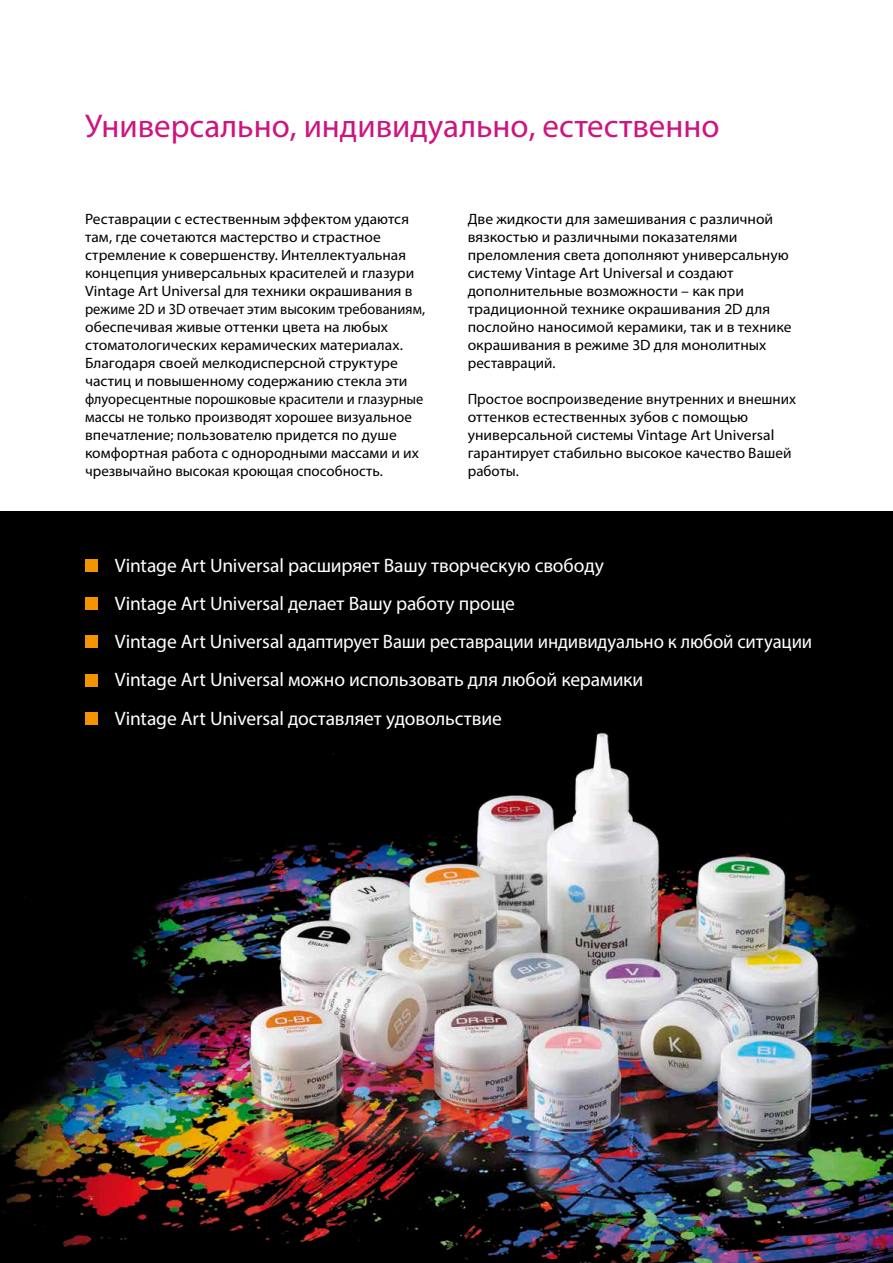
<style>
.page{position:relative;width:893px;height:1263px;background:#fff}
.page>*{position:absolute;margin:0;border:0;box-sizing:border-box;transform-origin:0 0}
.t1{font:33px "Myriad Pro";color:#cd1480}
.t2{font:19.5px/38.2px "Myriad Pro";letter-spacing:-.005em;color:#fff}
.t3{font:15px/18px "Myriad Pro";color:#000}
.t4{font:15px/18px "Myriad Pro";color:#000;scale:1.04 1}
</style>
<div class="page">
<img style="left:0;top:511px;width:893px;height:752px">
<div style="left:85px;top:559px;width:13px;height:13px;background:#f19400"></div>
<div style="left:85px;top:597px;width:13px;height:13px;background:#f19400"></div>
<div style="left:85px;top:635px;width:13px;height:13px;background:#f19400"></div>
<div style="left:85px;top:674px;width:13px;height:12px;background:#f19400"></div>
<div style="left:85px;top:712px;width:13px;height:13px;background:#f19400"></div>
<h1 class="t1" style="left:85px;top:105px;width:636px">Универсально, индивидуально, естественно</h1>
<p class="t3" style="left:85px;top:210px;width:342px">Реставрации с естественным эффектом удаются там, где сочетаются мастерство и страстное стремление к совершенству. Интеллектуальная концепция универсальных красителей и глазури Vintage Art Universal для техники окрашивания в режиме 2D и 3D отвечает этим высоким требованиям, обеспечивая живые оттенки цвета на любых стоматологических керамических материалах.<br>Благодаря своей мелкодисперсной структуре частиц и повышенному содержанию стекла эти флуоресцентные порошковые красители и глазурные массы не только производят хорошее визуальное впечатление; пользователю придется по душе комфортная работа с однородными массами и их чрезвычайно высокая кроющая способность.</p>
<p class="t4" style="left:468px;top:210px;width:313px">Две жидкости для замешивания с различной вязкостью и различными показателями преломления света дополняют универсальную систему Vintage Art Universal и создают дополнительные возможности – как при традиционной технике окрашивания 2D для послойно наносимой керамики, так и в технике окрашивания в режиме 3D для монолитных реставраций.</p>
<p class="t3" style="left:468px;top:390px;width:330px">Простое воспроизведение внутренних и внешних оттенков естественных зубов с помощью универсальной системы Vintage Art Universal гарантирует стабильно высокое качество Вашей работы.</p>
<p class="t2" style="left:115px;top:546px;width:699px">Vintage Art Universal расширяет Вашу творческую свободу<br>Vintage Art Universal делает Вашу работу проще<br>Vintage Art Universal адаптирует Ваши реставрации индивидуально к любой ситуации Vintage Art Universal можно использовать для любой керамики<br>Vintage Art Universal доставляет удовольствие</p>
</div>
